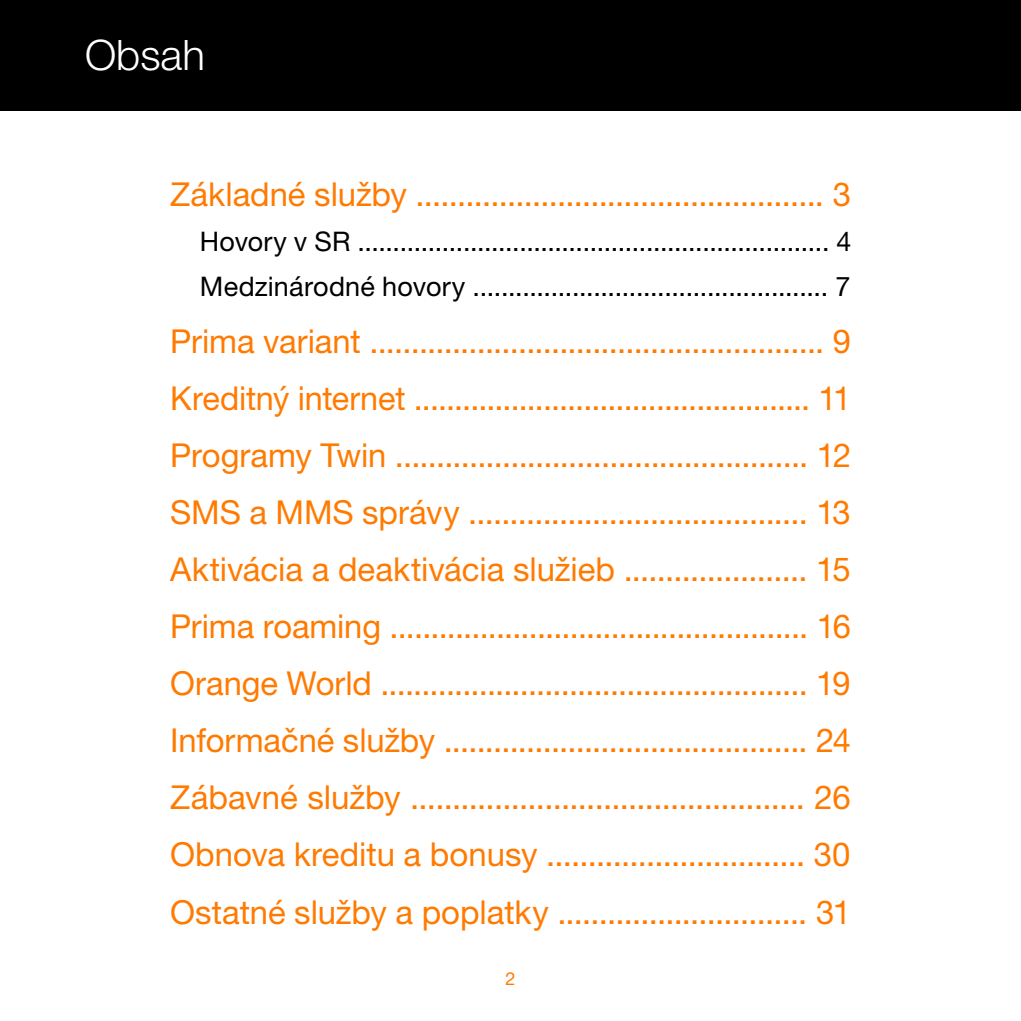
<style>
.page{position:relative;width:1021px;height:1021px;background:#fff}
.page>*{position:absolute;margin:0;border:0;box-sizing:border-box;transform-origin:0 0}
.t1{font:300 42px "Helvetica Neue LT Pro";color:#fff}
.t2{font:33px/57px "Helvetica Neue LT Pro";color:#ff7a00;text-align:justify}
.t3{font:27px/45px "Helvetica Neue LT Pro";letter-spacing:.005em;color:#000}
.t4{font:18px "Helvetica Neue LT Pro";color:#ff7a00}
</style>
<div class="page">
<div style="left:0;top:0;width:1020px;height:111px;background:#000"></div>
<p class="t1" style="left:85px;top:30px;width:121px">Obsah</p>
<p class="t2" style="left:170px;top:165px;width:682px">Základné služby ................................................. 3</p>
<p class="t3" style="left:200px;top:219px;width:653px">Hovory v SR ................................................................... 4<br>Medzinárodné hovory .................................................. 7</p>
<p class="t2" style="left:170px;top:312px;width:682px">Prima variant ....................................................... 9<br>Kreditný internet ................................................. 11<br>Programy Twin .................................................. 12<br>SMS a MMS správy ......................................... 13<br>Aktivácia a deaktivácia služieb ...................... 15<br>Prima roaming ................................................... 16<br>Orange World .................................................... 19<br>Informačné služby ............................................ 24<br>Zábavné služby ............................................... 26<br>Obnova kreditu a bonusy ............................... 30<br>Ostatné služby a poplatky .............................. 31</p>
<p class="t4" style="left:505px;top:967px;width:12px">2</p>
</div>
